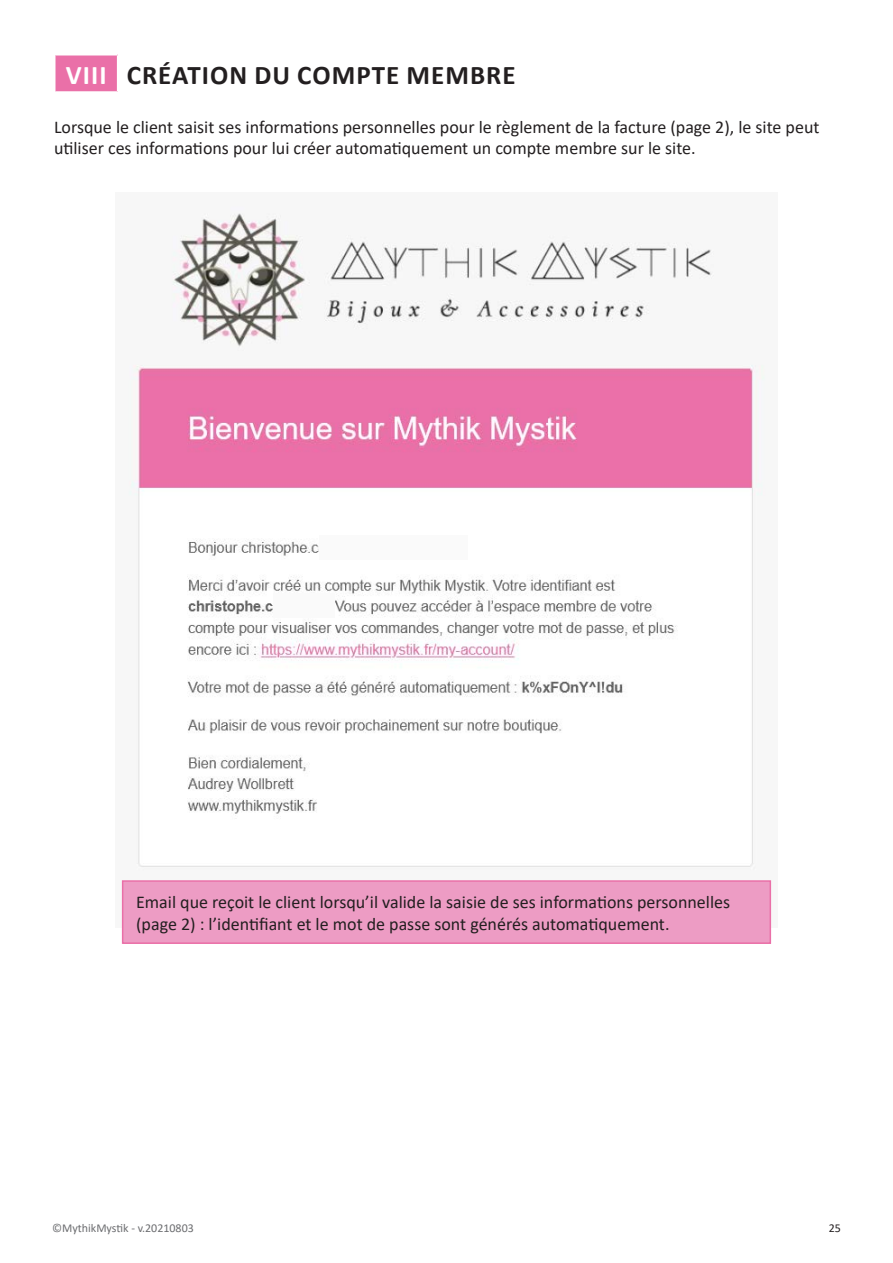
<style>
.page{position:relative;width:893px;height:1263px;background:#fff}
.page>*{position:absolute;margin:0;border:0;box-sizing:border-box;transform-origin:0 0}
.t1{font:700 27px "Calibri";letter-spacing:.04em;color:#231f20}
.t2{font:700 27px "Calibri";color:#fff}
.t3{font:18px/21.6px "Calibri";color:#231f20}
.t4{font:12px "Calibri";color:#6c6d70}
.t5{font:12px "Calibri";color:#231f20}
</style>
<div class="page">
<div style="left:55px;top:55px;width:63px;height:37px;background:#ea70a8"></div>
<hr style="left:54px;top:54px;width:64px;height:2px;background:#fff">
<hr style="left:54px;top:55px;width:2px;height:36px;background:#fff">
<hr style="left:117px;top:55px;width:1px;height:36px;background:#fff">
<hr style="left:54px;top:91px;width:64px;height:2px;background:#fff">
<img style="left:121px;top:213px;width:651px;height:714px">
<div style="left:123px;top:881px;width:647px;height:62px;background:#ed9cc4"></div>
<div style="left:122px;top:880px;width:649px;height:64px;border:2px solid #ea70a8"></div>
<div style="left:319px;top:535px;width:149px;height:25px;background:#fafafa"></div>
<div style="left:273px;top:593px;width:61px;height:25px;background:#fafafa"></div>
<p class="t2" style="left:66px;top:55px;width:42px">VIII</p>
<p class="t1" style="left:127px;top:55px;width:390px">CRÉATION DU COMPTE MEMBRE</p>
<p class="t3" style="left:54px;top:115px;width:767px">Lorsque le client saisit ses informations personnelles pour le règlement de la facture (page 2), le site peut utiliser ces informations pour lui créer automatiquement un compte membre sur le site.</p>
<p class="t3" style="left:136px;top:891px;width:595px">Email que reçoit le client lorsqu’il valide la saisie de ses informations personnelles (page 2) : l’identifiant et le mot de passe sont générés automatiquement.</p>
<p class="t4" style="left:52px;top:1219px;width:143px">©MythikMystik - v.20210803</p>
<p class="t5" style="left:829px;top:1219px;width:14px">25</p>
</div>
